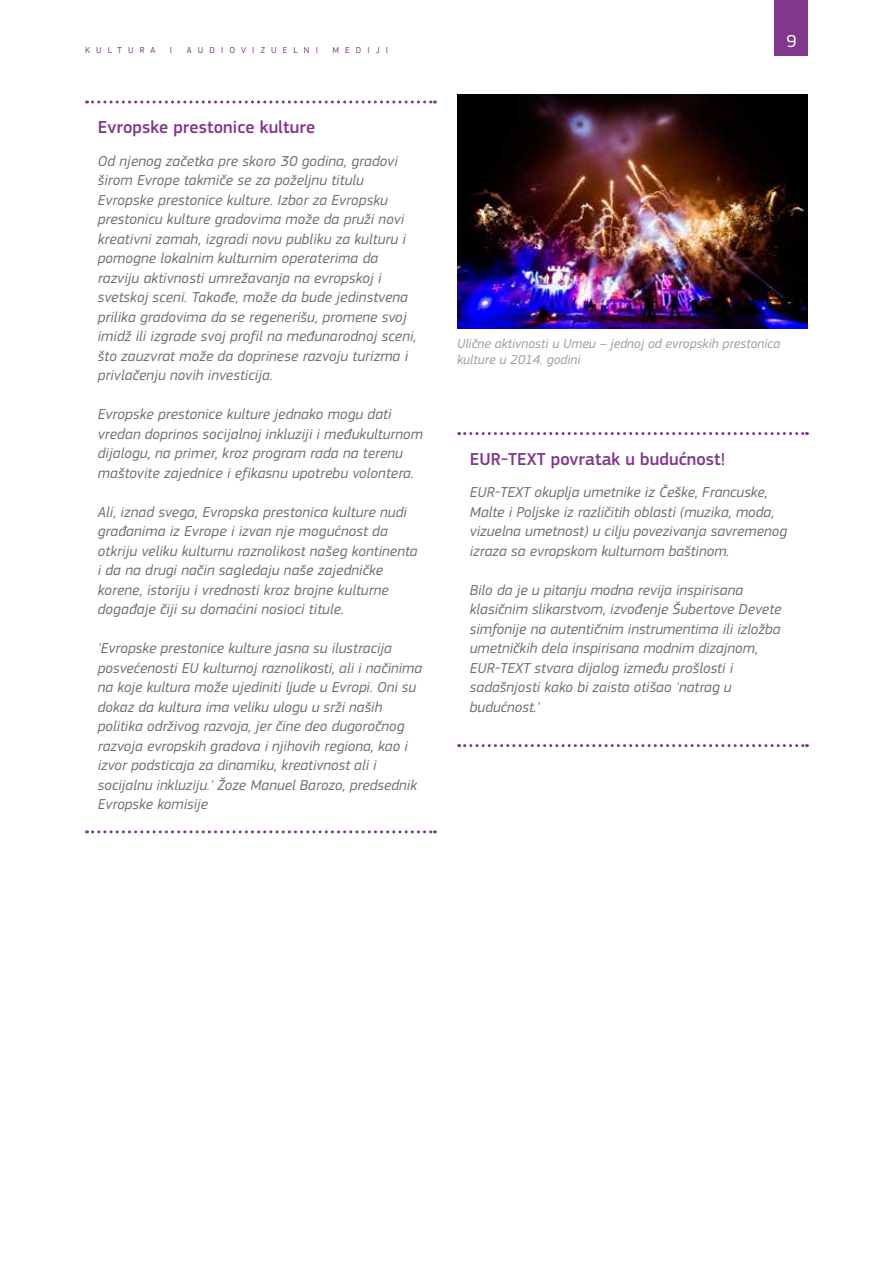
<style>
.page{position:relative;width:893px;height:1263px;background:#fff}
.page>*{position:absolute;margin:0;border:0;box-sizing:border-box;transform-origin:0 0}
.t1{font:500 18px "EC Square Sans Pro";letter-spacing:.005em;color:#82368c}
.t2{font:18px "EC Square Sans Pro";color:#fff}
.t3{font:italic 15px/19.5px "EC Square Sans Pro";letter-spacing:.01em;color:#706f6f}
.t4{font:italic 13.5px/16.5px "EC Square Sans Pro";letter-spacing:.005em;color:#9d9d9c}
.t5{font:9px "EC Square Sans Pro";letter-spacing:.68em;color:#82368c}
</style>
<div class="page">
<div style="left:775px;top:0;width:33px;height:55px;background:#82368c"></div>
<svg style="left:87px;top:101px;width:348px;height:3px"></svg>
<svg style="left:87px;top:830px;width:348px;height:3px"></svg>
<svg style="left:459px;top:432px;width:348px;height:3px"></svg>
<svg style="left:459px;top:744px;width:348px;height:3px"></svg>
<img style="left:457px;top:94px;width:351px;height:234px">
<p class="t5" style="left:85px;top:45px;width:72px">KULTURA</p>
<p class="t5" style="left:170px;top:45px;width:4px">I</p>
<p class="t5" style="left:187px;top:45px;width:133px">AUDIOVIZUELNI</p>
<p class="t5" style="left:332px;top:45px;width:57px">MEDIJI</p>
<p class="t1" style="left:98px;top:117px;width:219px">Evropske prestonice kulture</p>
<p class="t3" style="left:98px;top:151px;width:320px">Od njenog začetka pre skoro 30 godina, gradovi širom Evrope takmiče se za poželjnu titulu Evropske prestonice kulture. Izbor za Evropsku prestonicu kulture gradovima može da pruži novi kreativni zamah, izgradi novu publiku za kulturu i pomogne lokalnim kulturnim operaterima da razviju aktivnosti umrežavanja na evropskoj i svetskoj sceni. Takođe, može da bude jedinstvena prilika gradovima da se regenerišu, promene svoj imidž ili izgrade svoj profil na međunarodnoj sceni, što zauzvrat može da doprinese razvoju turizma i privlačenju novih investicija.</p>
<p class="t3" style="left:98px;top:404px;width:327px">Evropske prestonice kulture jednako mogu dati vredan doprinos socijalnoj inkluziji i međukulturnom dijalogu, na primer, kroz program rada na terenu maštovite zajednice i efikasnu upotrebu volontera.</p>
<p class="t3" style="left:98px;top:502px;width:321px">Ali, iznad svega, Evropska prestonica kulture nudi građanima iz Evrope i izvan nje mogućnost da otkriju veliku kulturnu raznolikost našeg kontinenta i da na drugi način sagledaju naše zajedničke korene, istoriju i vrednosti kroz brojne kulturne događaje čiji su domaćini nosioci titule.</p>
<p class="t3" style="left:98px;top:638px;width:326px">'Evropske prestonice kulture jasna su ilustracija posvećenosti EU kulturnoj raznolikosti, ali i načinima na koje kultura može ujediniti ljude u Evropi. Oni su dokaz da kultura ima veliku ulogu u srži naših politika održivog razvoja, jer čine deo dugoročnog razvoja evropskih gradova i njihovih regiona, kao i izvor podsticaja za dinamiku, kreativnost ali i socijalnu inkluziju.' Žoze Manuel Barozo, predsednik Evropske komisije</p>
<p class="t2" style="left:786px;top:30px;width:12px">9</p>
<p class="t4" style="left:457px;top:335px;width:325px">Ulične aktivnosti u Umeu – jednoj od evropskih prestonica kulture u 2014. godini</p>
<p class="t1" style="left:470px;top:448px;width:257px">EUR-TEXT povratak u budućnost!</p>
<p class="t3" style="left:470px;top:482px;width:319px">EUR-TEXT okuplja umetnike iz Češke, Francuske, Malte i Poljske iz različitih oblasti (muzika, moda, vizuelna umetnost) u cilju povezivanja savremenog izraza sa evropskom kulturnom baštinom.</p>
<p class="t3" style="left:470px;top:580px;width:313px">Bilo da je u pitanju modna revija inspirisana klasičnim slikarstvom, izvođenje Šubertove Devete simfonije na autentičnim instrumentima ili izložba umetničkih dela inspirisana modnim dizajnom, EUR-TEXT stvara dijalog između prošlosti i sadašnjosti kako bi zaista otišao 'natrag u budućnost.'</p>
</div>
